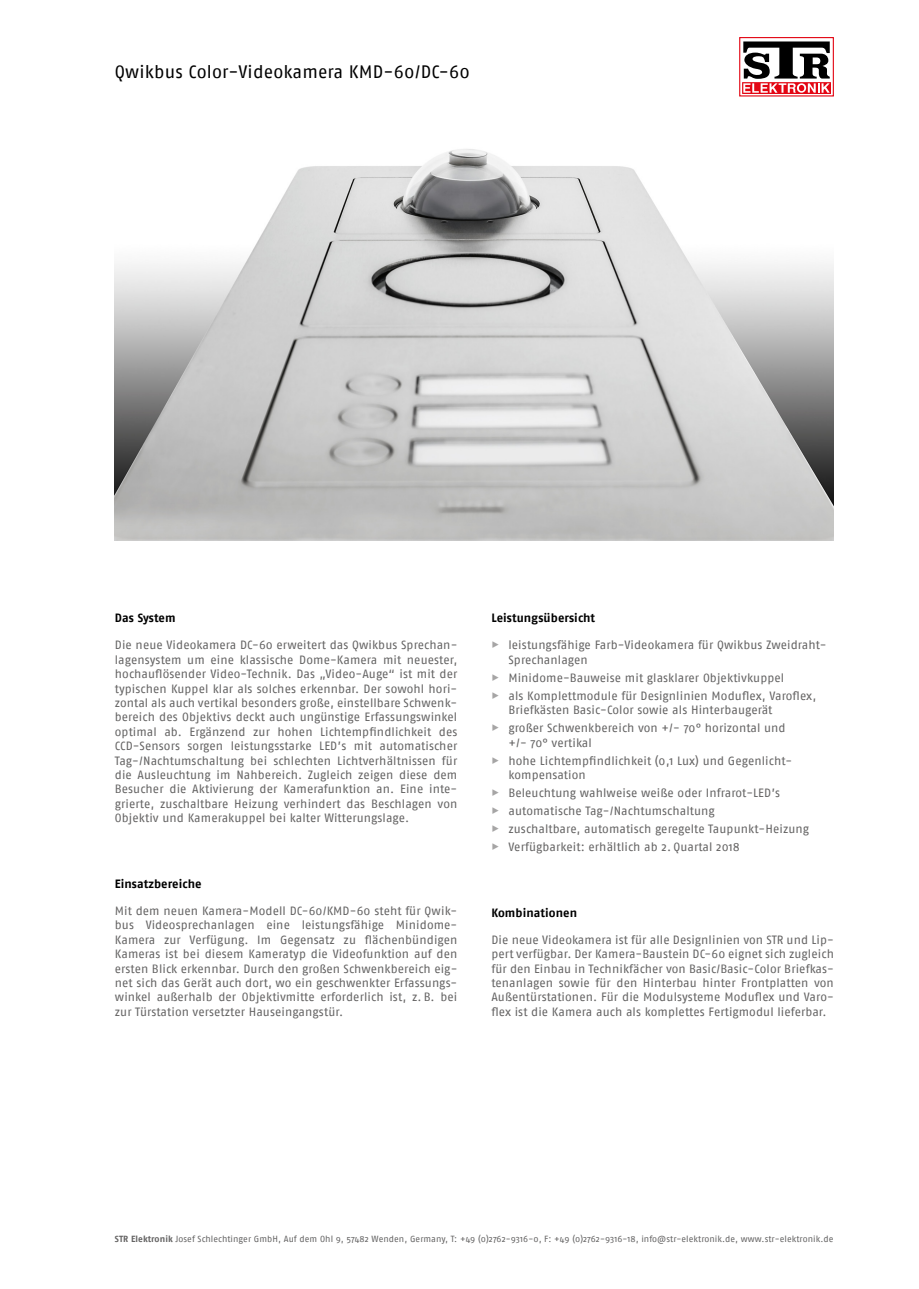
<style>
.page{position:relative;width:919px;height:1289px;background:#fff}
.page>*{position:absolute;margin:0;border:0;box-sizing:border-box;transform-origin:0 0}
.t1{font:18px "Fago No";letter-spacing:.01em;color:#000}
.t2{font:12px/14.4px "Fago No";letter-spacing:.005em;color:#646363}
.t3{font:12px "Fago No Bold Tf";letter-spacing:.01em;color:#000}
.t4{font:8.85px "Fago No";letter-spacing:.005em;color:#646363}
.s1{font-family:"Fago No Regular Expert";color:#a6a5a5}
.s2{font-weight:700}
</style>
<div class="page">
<img style="left:115px;top:149px;width:718px;height:391px">
<div style="left:739px;top:37px;width:94px;height:59px;border:1px solid #e30613"></div>
<div style="left:742px;top:82px;width:88px;height:12px;border:2px solid #e30613"></div>
<svg style="left:743px;top:41px;width:86px;height:52px"></svg>
<h1 class="t1" style="left:115px;top:62px;width:356px">Qwikbus Color-Videokamera KMD-60/DC-60</h1>
<p class="t3" style="left:115px;top:611px;width:62px">Das System</p>
<p class="t2" style="left:115px;top:638px;width:344px;text-align:justify">Die neue Videokamera DC-60 erweitert das Qwikbus Sprechan&shy;lagensystem um eine klassische Dome-Kamera mit neuester, hochauflösender Video-Technik. Das „Video-Auge“ ist mit der typischen Kuppel klar als solches erkennbar. Der sowohl hori&shy;zontal als auch vertikal besonders große, einstellbare Schwenk&shy;bereich des Objektivs deckt auch ungünstige Erfassungswinkel optimal ab. Ergänzend zur hohen Lichtempfindlichkeit des CCD-Sensors sorgen leistungsstarke LED’s mit automatischer Tag-/Nachtumschaltung bei schlechten Lichtverhältnissen für die Ausleuchtung im Nahbereich. Zugleich zeigen diese dem Besucher die Aktivierung der Kamerafunktion an. Eine inte&shy;grierte, zuschaltbare Heizung verhindert das Beschlagen von Objektiv und Kamerakuppel bei kalter Witterungslage.</p>
<p class="t3" style="left:115px;top:876px;width:88px">Einsatzbereiche</p>
<p class="t2" style="left:115px;top:903px;width:344px;text-align:justify">Mit dem neuen Kamera-Modell DC-60/KMD-60 steht für Qwik&shy;bus Videosprechanlagen eine leistungsfähige Minidome-Kamera zur Verfügung. Im Gegensatz zu flächenbündigen Kameras ist bei diesem Kameratyp die Videofunktion auf den ersten Blick erkennbar. Durch den großen Schwenkbereich eig&shy;net sich das Gerät auch dort, wo ein geschwenkter Erfassungs&shy;winkel außerhalb der Objektivmitte erforderlich ist, z. B. bei zur Türstation versetzter Hauseingangstür.</p>
<p class="t3" style="left:491px;top:611px;width:105px">Leistungsübersicht</p>
<p class="t2" style="left:508px;top:638px;width:320px;text-indent:-17px"><span class="s1">%</span> leistungsfähige Farb-Videokamera für Qwikbus Zweidraht-<br>Sprechanlagen</p>
<p class="t2" style="left:491px;top:668px;width:326px;line-height:18px"><span class="s1">%</span> Minidome-Bauweise mit glasklarer Objektivkuppel<br><span class="s1">%</span> als Komplettmodule für Designlinien Moduflex, Varoflex,</p>
<p class="t2" style="left:491px;top:701px;width:296px;line-height:18px;text-align:center">Briefkästen Basic-Color sowie als Hinterbaugerät<br><span class="s1">%</span> großer Schwenkbereich von +/- 70° horizontal und</p>
<p class="t2" style="left:491px;top:733px;width:302px;line-height:18px;text-indent:17px">+/- 70° vertikal<br><span class="s1">%</span> hohe Lichtempfindlichkeit (0,1 Lux) und Gegenlicht-</p>
<p class="t2" style="left:491px;top:765px;width:319px;line-height:18px;text-indent:17px">kompensation<br><span class="s1">%</span> Beleuchtung wahlweise weiße oder Infrarot-LED’s<br><span class="s1">%</span> automatische Tag-/Nachtumschaltung<br><span class="s1">%</span> zuschaltbare, automatisch geregelte Taupunkt-Heizung <span class="s1">%</span> Verfügbarkeit: erhältlich ab 2. Quartal 2018</p>
<p class="t3" style="left:491px;top:905px;width:87px">Kombinationen</p>
<p class="t2" style="left:491px;top:932px;width:344px;text-align:justify">Die neue Videokamera ist für alle Designlinien von STR und Lip&shy;pert verfügbar. Der Kamera-Baustein DC-60 eignet sich zugleich für den Einbau in Technikfächer von Basic/Basic-Color Briefkas&shy;tenanlagen sowie für den Hinterbau hinter Frontplatten von Außentürstationen. Für die Modulsysteme Moduflex und Varo&shy;flex ist die Kamera auch als komplettes Fertigmodul lieferbar.</p>
<p class="t4" style="left:115px;top:1233px;width:720px"><span class="s2">STR Elektronik</span> Josef Schlechtinger GmbH, Auf dem Ohl 9, 57482 Wenden, Germany, T: +49 (0)2762-9316-0, F: +49 (0)2762-9316-18, info@str-elektronik.de, www.str-elektronik.de</p>
</div>
